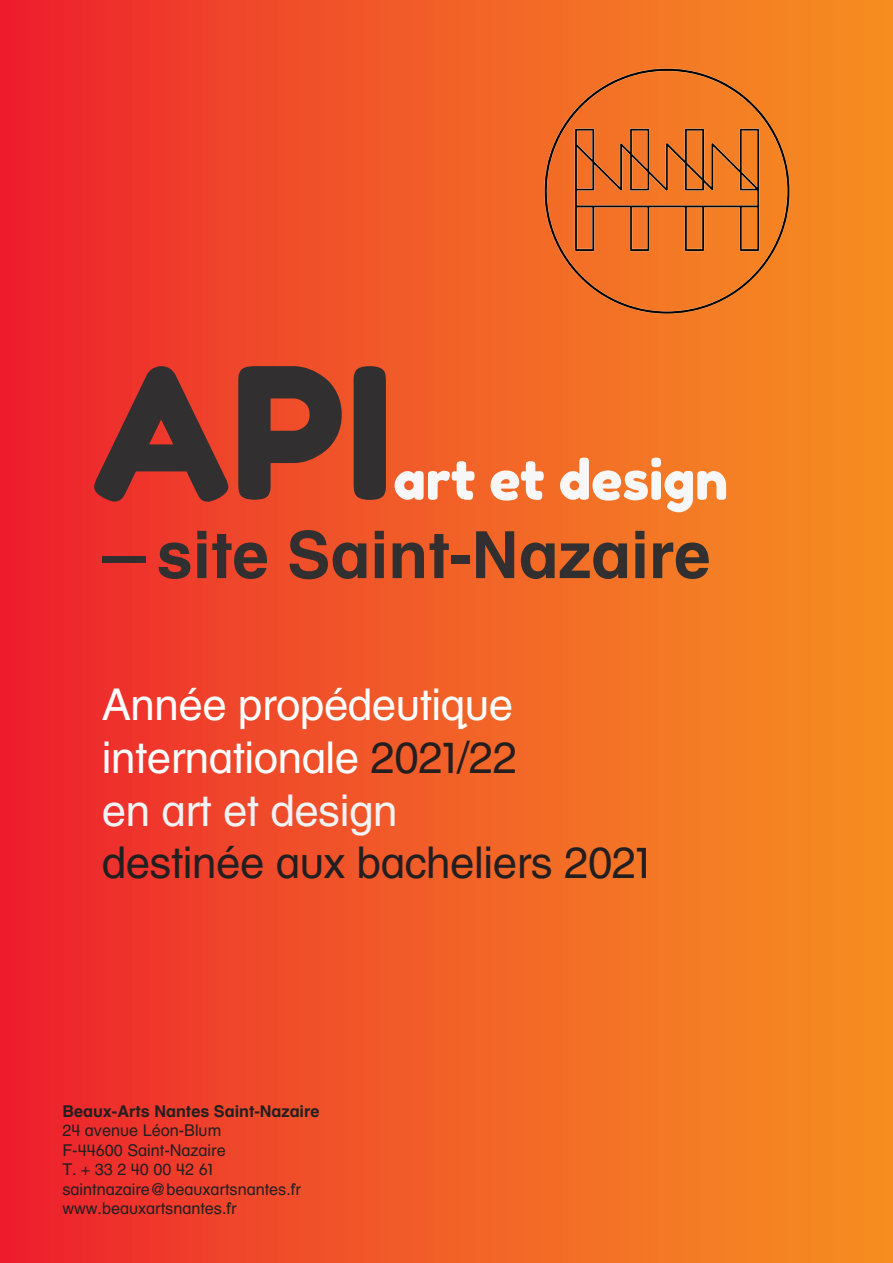
<style>
.page{position:relative;width:893px;height:1263px;background:#fff}
.page>*{position:absolute;margin:0;border:0;box-sizing:border-box;transform-origin:0 0}
.t1{font:182.4px "Fredoka One";color:#312f30}
.t2{font:700 65.1px "Helvetica Ba N";color:#312f30}
.t3{font:54.75px "Fredoka One";color:#f7f7f8}
.t4{font:43.8px/52.7px "Helvetica Ba N";letter-spacing:-.01em;color:#fff;text-align:justify}
.t5{font:43.8px "Helvetica Ba N";letter-spacing:-.01em;color:#231f20}
.t6{font:16.2px/19.5px "Helvetica Ba N";color:#231f20}
.t7{font:700 16.2px "Helvetica Ba N";color:#231f20}
.s1{color:#231f20}
.s2{color:#f2f3f4}
</style>
<div class="page">
<div style="left:0;top:0;width:893px;height:1263px;background:linear-gradient(to right,#ed252d,#f69421)"></div>
<img style="left:530px;top:54px;width:273px;height:273px">
<h1 class="t1" style="left:91px;top:322px;width:303px">API</h1>
<h3 class="t3" style="left:393px;top:447px;width:337px">art et design</h3>
<h2 class="t2" style="left:91px;top:514px;width:621px">—site Saint-Nazaire</h2>
<h3 class="t4" style="left:102px;top:678px;width:417px">Année propédeutique internationale <span class="s1">2021/22 </span><span class="s2">en art et design</span></h3>
<h3 class="t5" style="left:102px;top:835px;width:551px">destinée aux bacheliers 2021</h3>
<p class="t7" style="left:62px;top:1101px;width:259px">Beaux-Arts Nantes Saint-Nazaire</p>
<p class="t6" style="left:62px;top:1120px;width:240px">24 avenue Léon-Blum<br>F-44600 Saint-Nazaire<br>T. + 33 2 40 00 42 61 saintnazaire@beauxartsnantes.fr www.beauxartsnantes.fr</p>
</div>
